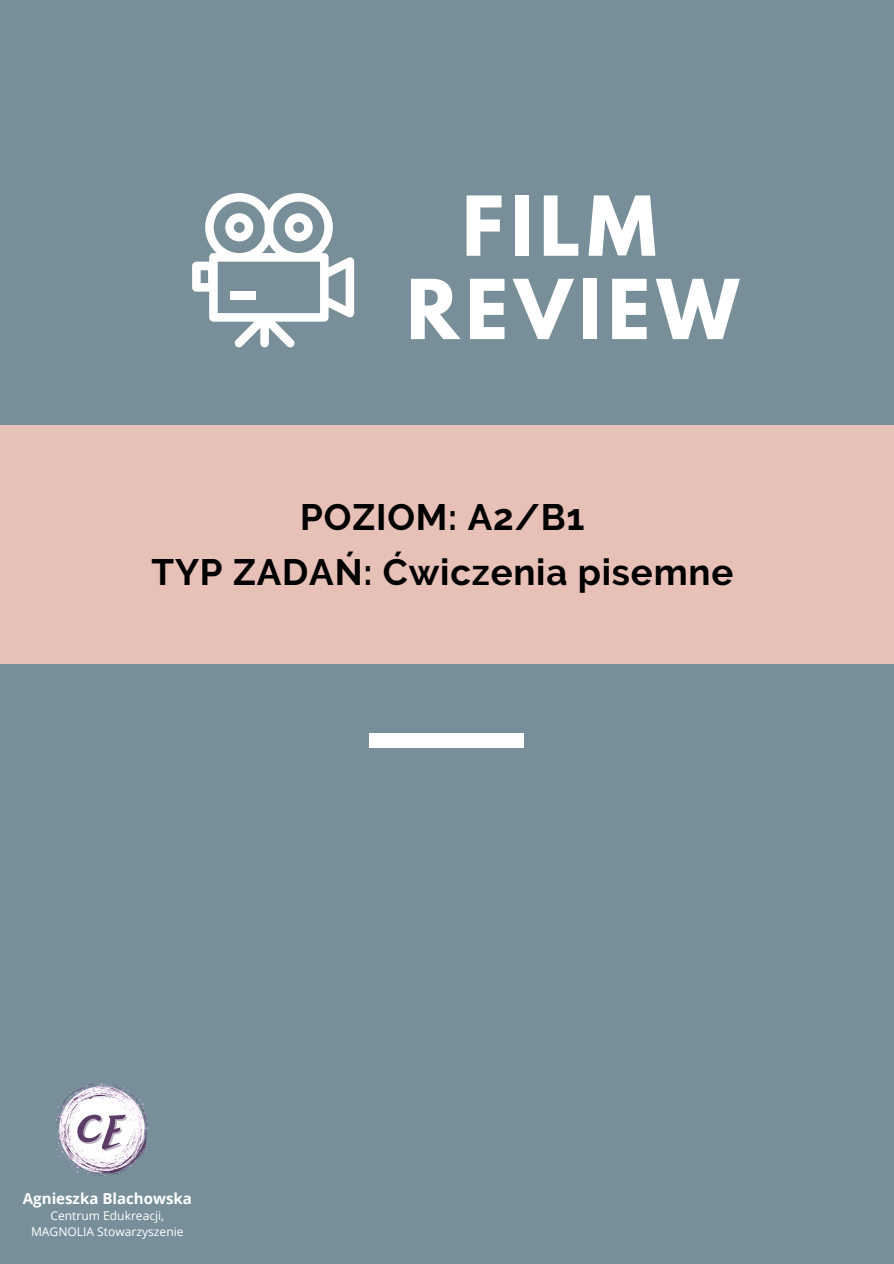
<style>
.page{position:relative;width:894px;height:1264px;background:#fff}
.page>*{position:absolute;margin:0;border:0;box-sizing:border-box;transform-origin:0 0}
.t1{font:700 73.2px "League Spartan";letter-spacing:.09em;color:#fff}
.t2{font:700 36.6px "Raleway";letter-spacing:.02em;color:#000}
.t3{font:700 15px "Open Sans";color:#fff}
.t4{font:12px "Open Sans";color:#fff}
</style>
<div class="page">
<div style="left:0;top:0;width:893px;height:1263px;background:#788f9a"></div>
<div style="left:0;top:425px;width:893px;height:239px;background:#e7c0b7"></div>
<div style="left:370px;top:733px;width:153px;height:15px;background:#fff"></div>
<img style="left:56px;top:1083px;width:92px;height:92px">
<svg style="left:192px;top:193px;width:162px;height:154px"></svg>
<div style="left:230px;top:292px;width:26px;height:8px;background:#fff"></div>
<p class="t1" style="left:462px;top:190px;width:196px">FILM</p>
<p class="t1" style="left:406px;top:273px;width:333px">REVIEW</p>
<p class="t2" style="left:300px;top:495px;width:286px">POZIOM: A2/B1</p>
<p class="t2" style="left:151px;top:550px;width:583px">TYP ZADAŃ: Ćwiczenia pisemne</p>
<p class="t3" style="left:23px;top:1187px;width:170px">Agnieszka Blachowska</p>
<p class="t4" style="left:50px;top:1206px;width:115px">Centrum Edukreacji,</p>
<p class="t4" style="left:31px;top:1222px;width:154px">MAGNOLIA Stowarzyszenie</p>
</div>
